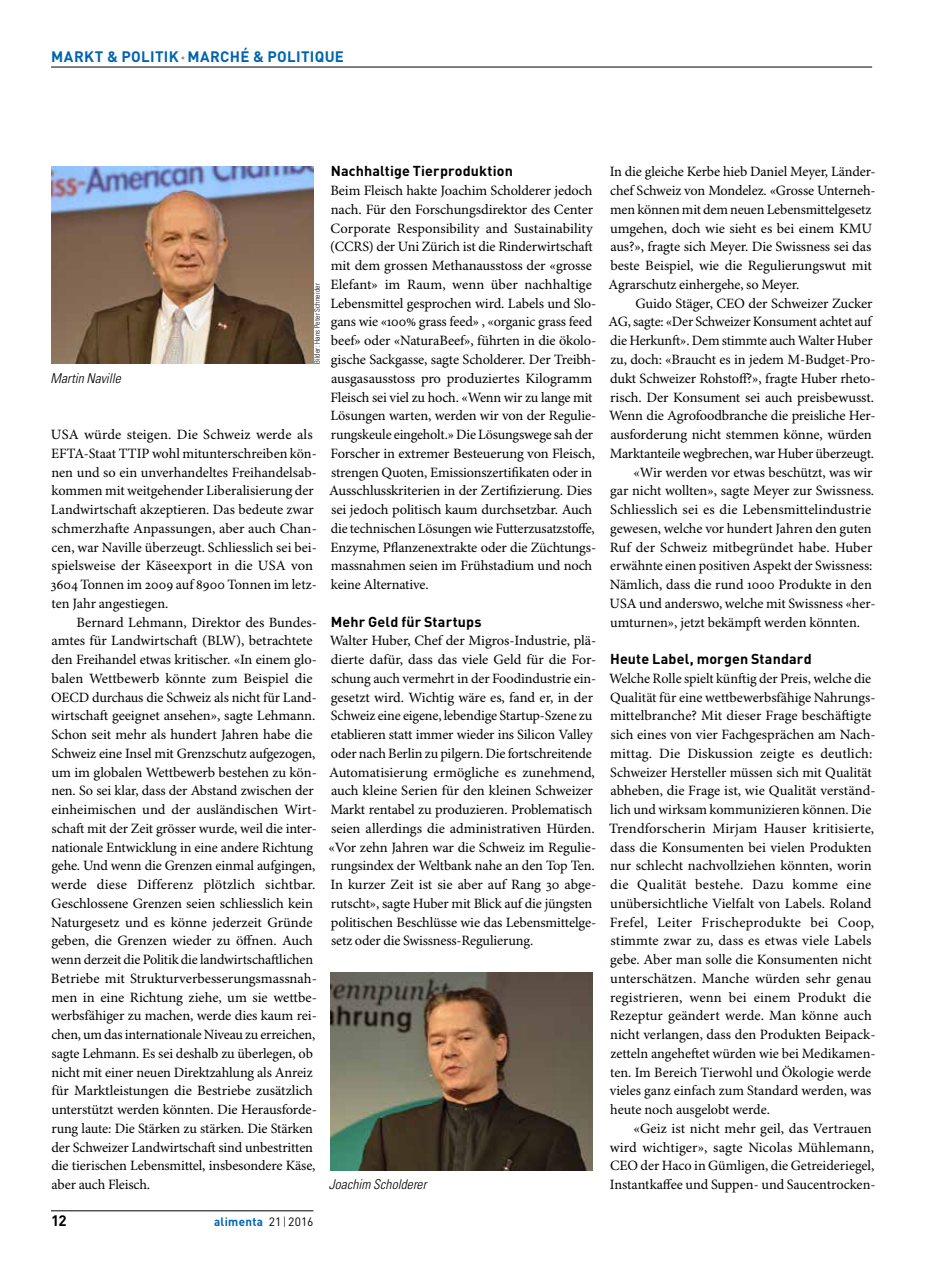
<style>
.page{position:relative;width:936px;height:1263px;background:#fff}
.page>*{position:absolute;margin:0;border:0;box-sizing:border-box;transform-origin:0 0}
.t1{font:700 15px "DIN Pro";letter-spacing:.02em;color:#0064ad}
.t2{font:700 15px "DIN Pro";color:#000}
.t3{font:14.25px/18.8px "Minion Pro";letter-spacing:-.005em;color:#000}
.t4{font:700 14.25px "DIN Pro";letter-spacing:.01em;color:#000}
.t5{font:italic 300 condensed 13.5px "Univers LT Std";letter-spacing:.005em;color:#000}
.t6{font:700 12px "DIN Pro";letter-spacing:.025em;color:#0064ad}
.t7{font:300 condensed 7.5px "Univers LT Std";letter-spacing:.025em;color:#000}
.s1{font-size:9px;color:#90979c}
.s2{font-weight:400;color:#000}
.s3{font-weight:300;color:#000}
</style>
<div class="page">
<hr style="left:51px;top:1210px;width:262px;height:1px;background:#000">
<hr style="left:51px;top:67px;width:821px;height:1px;background:#000">
<img style="left:330px;top:972px;width:262px;height:198px">
<img style="left:51px;top:166px;width:262px;height:198px">
<p class="t1" style="left:51px;top:45px;width:294px">MARKT &amp; POLITIK <span class="s1">•</span> MARCHÉ &amp; POLITIQUE</p>
<p class="t5" style="left:51px;top:370px;width:72px">Martin Naville</p>
<p class="t7" style="left:313px;top:364px;width:82px;rotate:-90deg">Bilder: Hans Peter Schneider</p>
<p class="t3" style="left:51px;top:426px;width:267px">USA würde steigen. Die Schweiz werde als EFTA-Staat TTIP wohl mitunterschreiben kön&shy;nen und so ein unverhandeltes Freihandelsab&shy;kommen mit weitgehender Liberalisierung der Landwirtschaft akzeptieren. Das bedeute zwar schmerzhafte Anpassungen, aber auch Chan&shy;cen, war Naville überzeugt. Schliesslich sei bei&shy;spielsweise der Käseexport in die USA von 3604 Tonnen im 2009 auf 8900 Tonnen im letz&shy;ten Jahr angestiegen.</p>
<p class="t3" style="left:51px;top:613px;width:267px;text-indent:26px">Bernard Lehmann, Direktor des Bundes&shy;amtes für Landwirtschaft (BLW), betrachtete den Freihandel etwas kritischer. «In einem glo&shy;balen Wettbewerb könnte zum Beispiel die OECD durchaus die Schweiz als nicht für Land&shy;wirtschaft geeignet ansehen», sagte Lehmann.<br>Schon seit mehr als hundert Jahren habe die Schweiz eine Insel mit Grenzschutz aufgezogen, um im globalen Wettbewerb bestehen zu kön&shy;nen. So sei klar, dass der Abstand zwischen der einheimischen und der ausländischen Wirt&shy;schaft mit der Zeit grösser wurde, weil die inter&shy;nationale Entwicklung in eine andere Richtung gehe. Und wenn die Grenzen einmal aufgingen, werde diese Differenz plötzlich sichtbar.<br>Geschlossene Grenzen seien schliesslich kein Naturgesetz und es könne jederzeit Gründe geben, die Grenzen wieder zu öffnen. Auch wenn derzeit die Politik die landwirtschaftlichen Betriebe mit Strukturverbesserungsmassnah&shy;men in eine Richtung ziehe, um sie wettbe&shy;werbsfähiger zu machen, werde dies kaum rei&shy;chen, um das internationale Niveau zu erreichen, sagte Lehmann. Es sei deshalb zu überlegen, ob nicht mit einer neuen Direktzahlung als Anreiz für Marktleistungen die Bestriebe zusätzlich unterstützt werden könnten. Die Herausforde&shy;rung laute: Die Stärken zu stärken. Die Stärken der Schweizer Landwirtschaft sind unbestritten die tierischen Lebensmittel, insbesondere Käse, aber auch Fleisch.</p>
<p class="t4" style="left:331px;top:159px;width:184px">Nachhaltige Tierproduktion</p>
<p class="t3" style="left:329px;top:182px;width:268px">Beim Fleisch hakte Joachim Scholderer jedoch nach. Für den Forschungsdirektor des Center Corporate Responsibility and Sustainability (CCRS) der Uni Zürich ist die Rinderwirtschaft mit dem grossen Methanausstoss der «grosse Elefant» im Raum, wenn über nachhaltige Lebensmittel gesprochen wird. Labels und Slo&shy;gans wie «100% grass feed» , «organic grass feed beef» oder «NaturaBeef», führten in die ökolo&shy;gische Sackgasse, sagte Scholderer. Der Treibh&shy;ausgasausstoss pro produziertes Kilogramm Fleisch sei viel zu hoch. «Wenn wir zu lange mit Lösungen warten, werden wir von der Regulie&shy;rungskeule eingeholt.» Die Lösungswege sah der Forscher in extremer Besteuerung von Fleisch, strengen Quoten, Emissionszertifikaten oder in Ausschlusskriterien in der Zertifizierung. Dies sei jedoch politisch kaum durchsetzbar. Auch die technischen Lösungen wie Futterzusatzstoffe, Enzyme, Pflanzenextrakte oder die Züchtungs&shy;massnahmen seien im Frühstadium und noch keine Alternative.</p>
<p class="t4" style="left:331px;top:609px;width:152px">Mehr Geld für Startups</p>
<p class="t3" style="left:328px;top:632px;width:269px">Walter Huber, Chef der Migros-Industrie, plä&shy;dierte dafür, dass das viele Geld für die For&shy;schung auch vermehrt in der Foodindustrie ein&shy;gesetzt wird. Wichtig wäre es, fand er, in der Schweiz eine eigene, lebendige Startup-Szene zu etablieren statt immer wieder ins Silicon Valley oder nach Berlin zu pilgern. Die fortschreitende Automatisierung ermögliche es zunehmend, auch kleine Serien für den kleinen Schweizer Markt rentabel zu produzieren. Problematisch seien allerdings die administrativen Hürden. «Vor zehn Jahren war die Schweiz im Regulie&shy;rungsindex der Weltbank nahe an den Top Ten.<br>In kurzer Zeit ist sie aber auf Rang 30 abge&shy;rutscht», sagte Huber mit Blick auf die jüngsten politischen Beschlüsse wie das Lebensmittelge&shy;setz oder die Swissness-Regulierung.</p>
<p class="t5" style="left:328px;top:1176px;width:99px">Joachim Scholderer</p>
<p class="t2" style="left:51px;top:1208px;width:17px">12</p>
<p class="t6" style="left:214px;top:1212px;width:101px">alimenta <span class="s2">21</span><span class="s3">|</span><span class="s2">2016</span></p>
<p class="t3" style="left:608px;top:163px;width:268px">In die gleiche Kerbe hieb Daniel Meyer, Länder&shy;chef Schweiz von Mondelez. «Grosse Unterneh&shy;men können mit dem neuen Lebensmittelgesetz umgehen, doch wie sieht es bei einem KMU aus?», fragte sich Meyer. Die Swissness sei das beste Beispiel, wie die Regulierungswut mit Agrarschutz einhergehe, so Meyer.</p>
<p class="t3" style="left:635px;top:294px;width:238px">Guido Stäger, CEO der Schweizer Zucker</p>
<p class="t3" style="left:608px;top:313px;width:265px">AG, sagte: «Der Schweizer Konsument achtet auf</p>
<p class="t3" style="left:610px;top:332px;width:264px">die Herkunft». Dem stimmte auch Walter Huber</p>
<p class="t3" style="left:610px;top:351px;width:267px">zu, doch: «Braucht es in jedem M-Budget-Pro-</p>
<p class="t3" style="left:610px;top:369px;width:267px">dukt Schweizer Rohstoff?», fragte Huber rheto-</p>
<p class="t3" style="left:610px;top:388px;width:265px">risch. Der Konsument sei auch preisbewusst.</p>
<p class="t3" style="left:609px;top:407px;width:268px">Wenn die Agrofoodbranche die preisliche Her-</p>
<p class="t3" style="left:610px;top:426px;width:263px">ausforderung nicht stemmen könne, würden</p>
<p class="t3" style="left:609px;top:444px;width:266px">Marktanteile wegbrechen, war Huber überzeugt.</p>
<p class="t3" style="left:633px;top:463px;width:240px">«Wir werden vor etwas beschützt, was wir</p>
<p class="t3" style="left:610px;top:482px;width:265px">gar nicht wollten», sagte Meyer zur Swissness.</p>
<p class="t3" style="left:610px;top:501px;width:262px">Schliesslich sei es die Lebensmittelindustrie</p>
<p class="t3" style="left:610px;top:519px;width:263px">gewesen, welche vor hundert Jahren den guten</p>
<p class="t3" style="left:609px;top:538px;width:264px">Ruf der Schweiz mitbegründet habe. Huber</p>
<p class="t3" style="left:610px;top:557px;width:264px">erwähnte einen positiven Aspekt der Swissness:</p>
<p class="t3" style="left:609px;top:576px;width:263px">Nämlich, dass die rund 1000 Produkte in den</p>
<p class="t3" style="left:609px;top:594px;width:267px">USA und anderswo, welche mit Swissness «her-</p>
<p class="t3" style="left:610px;top:613px;width:251px">umturnen», jetzt bekämpft werden könnten.</p>
<p class="t4" style="left:610px;top:647px;width:203px">Heute Label, morgen Standard</p>
<p class="t3" style="left:609px;top:669px;width:268px">Welche Rolle spielt künftig der Preis, welche die Qualität für eine wettbewerbsfähige Nahrungs&shy;mittelbranche? Mit dieser Frage beschäftigte sich eines von vier Fachgesprächen am Nach&shy;mittag. Die Diskussion zeigte es deutlich:<br>Schweizer Hersteller müssen sich mit Qualität abheben, die Frage ist, wie Qualität verständ&shy;lich und wirksam kommunizieren können. Die Trendforscherin Mirjam Hauser kritisierte, dass die Konsumenten bei vielen Produkten nur schlecht nachvollziehen könnten, worin die Qualität bestehe. Dazu komme eine unübersichtliche Vielfalt von Labels. Roland Frefel, Leiter Frischeprodukte bei Coop, stimmte zwar zu, dass es etwas viele Labels gebe. Aber man solle die Konsumenten nicht unterschätzen. Manche würden sehr genau registrieren, wenn bei einem Produkt die Rezeptur geändert werde. Man könne auch nicht verlangen, dass den Produkten Beipack&shy;zetteln angeheftet würden wie bei Medikamen&shy;ten. Im Bereich Tierwohl und Ökologie werde vieles ganz einfach zum Standard werden, was heute noch ausgelobt werde.</p>
<p class="t3" style="left:609px;top:1119px;width:267px;text-indent:24px">«Geiz ist nicht mehr geil, das Vertrauen wird wichtiger», sagte Nicolas Mühlemann, CEO der Haco in Gümligen, die Getreideriegel, Instantkaffee und Suppen- und Saucentrocken-</p>
</div>
